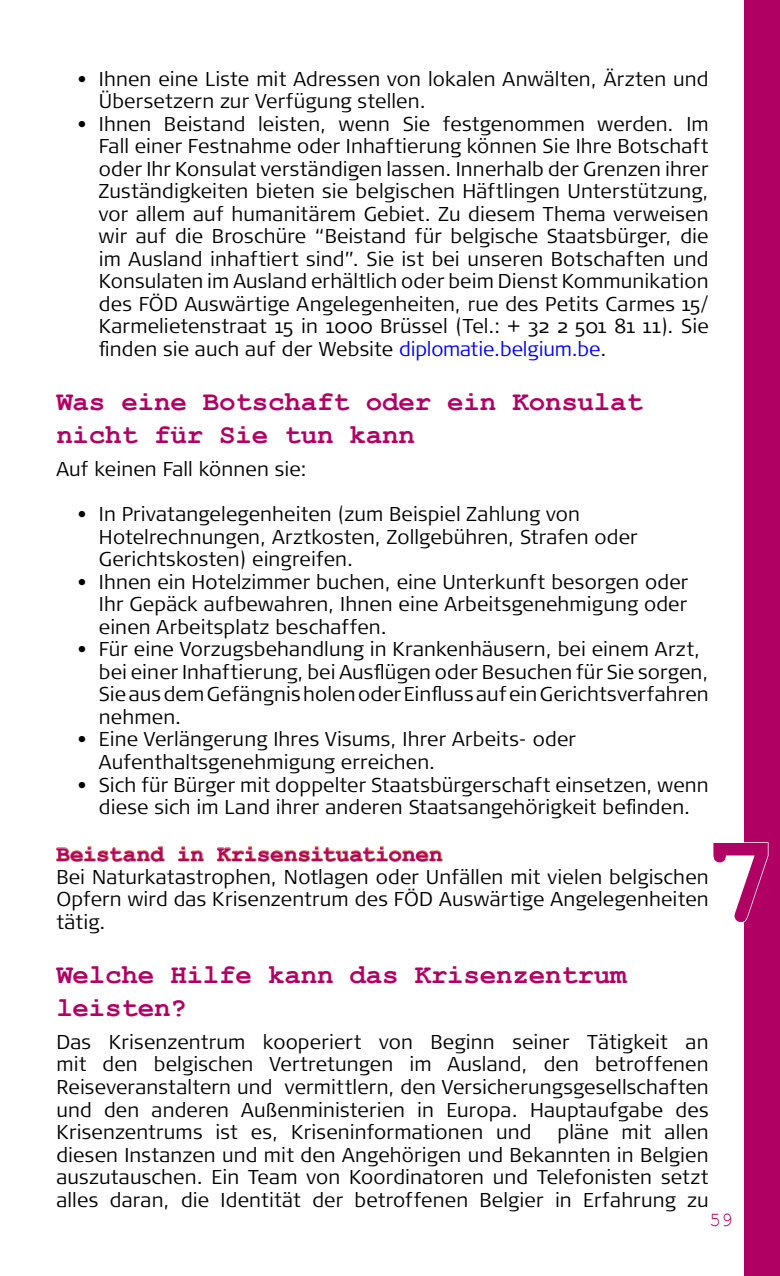
<style>
.page{position:relative;width:780px;height:1276px;background:#fff}
.page>*{position:absolute;margin:0;border:0;box-sizing:border-box;transform-origin:0 0}
.t1{font:700 125px "Courier New";color:#b10064}
.t2{font:700 27.5px/33px "Courier New";letter-spacing:-.01em;color:#b10064}
.t3{font:700 22.5px "Courier New";color:#b10064}
.t4{font:300 20px/22.5px "Signa OT";letter-spacing:.01em;color:#000;text-align:justify}
.t5{font:20px "Courier New";color:#b10064}
.s1{color:#00f}
</style>
<div class="page">
<svg style="left:56px;top:846px;width:109px;height:16px"></svg>
<svg style="left:178px;top:846px;width:26px;height:16px"></svg>
<svg style="left:217px;top:846px;width:226px;height:16px"></svg>
<div style="left:744px;top:0;width:36px;height:1276px;background:#b10064"></div>
<svg style="left:744px;top:842px;width:25px;height:80px"></svg>
<p class="t4" style="left:99px;top:68px;width:611px;text-indent:-21px">• Ihnen eine Liste mit Adressen von lokalen Anwälten, Ärzten und<br>Übersetzern zur Verfügung stellen.</p>
<p class="t4" style="left:99px;top:113px;width:611px;text-indent:-21px">• Ihnen Beistand leisten, wenn Sie festgenommen werden. Im Fall einer Festnahme oder Inhaftierung können Sie Ihre Botschaft oder Ihr Konsulat verständigen lassen. Innerhalb der Grenzen ihrer Zuständigkeiten bieten sie belgischen Häftlingen Unterstützung, vor allem auf humanitärem Gebiet. Zu diesem Thema verweisen wir auf die Broschüre “Beistand für belgische Staatsbürger, die im Ausland inhaftiert sind”. Sie ist bei unseren Botschaften und Konsulaten im Ausland erhältlich oder beim Dienst Kommunikation des FÖD Auswärtige Angelegenheiten, rue des Petits Carmes 15/ Karmelietenstraat 15 in 1000 Brüssel (Tel.: + 32 2 501 81 11). Sie finden sie auch auf der Website <span class="s1">diplomatie.belgium.be</span>.</p>
<h2 class="t2" style="left:56px;top:384px;width:588px">Was eine Botschaft oder ein Konsulat nicht für Sie tun kann</h2>
<p class="t4" style="left:56px;top:458px;width:251px">Auf keinen Fall können sie:</p>
<p class="t4" style="left:99px;top:503px;width:540px;text-align:left;text-indent:-21px">• In Privatangelegenheiten (zum Beispiel Zahlung von<br>Hotelrechnungen, Arztkosten, Zollgebühren, Strafen oder<br>Gerichtskosten) eingreifen.</p>
<p class="t4" style="left:99px;top:571px;width:591px;text-indent:-21px">• Ihnen ein Hotelzimmer buchen, eine Unterkunft besorgen oder Ihr Gepäck aufbewahren, Ihnen eine Arbeitsgenehmigung oder einen Arbeitsplatz beschaffen.</p>
<p class="t4" style="left:99px;top:638px;width:611px;text-align:left;text-indent:-21px">• Für eine Vorzugsbehandlung in Krankenhäusern, bei einem Arzt, bei einer Inhaftierung, bei Ausflügen oder Besuchen für Sie sorgen, Sie aus dem Gefängnis holen oder Einfluss auf ein Gerichtsverfahren nehmen.</p>
<p class="t4" style="left:99px;top:728px;width:478px;text-indent:-21px">• Eine Verlängerung Ihres Visums, Ihrer Arbeits- oder<br>Aufenthaltsgenehmigung erreichen.</p>
<p class="t4" style="left:78px;top:773px;width:632px;text-align:center">• Sich für Bürger mit doppelter Staatsbürgerschaft einsetzen, wenn diese sich im Land ihrer anderen Staatsangehörigkeit befinden.</p>
<p class="t3" style="left:56px;top:840px;width:388px">Beistand in Krisensituationen</p>
<p class="t4" style="left:56px;top:865px;width:653px">Bei Naturkatastrophen, Notlagen oder Unfällen mit vielen belgischen Opfern wird das Krisenzentrum des FÖD Auswärtige Angelegenheiten tätig.</p>
<h2 class="t2" style="left:56px;top:957px;width:572px">Welche Hilfe kann das Krisenzentrum leisten?</h2>
<p class="t4" style="left:56px;top:1031px;width:653px">Das Krisenzentrum kooperiert von Beginn seiner Tätigkeit an mit den belgischen Vertretungen im Ausland, den betroffenen Reiseveranstaltern und vermittlern, den Versicherungsgesellschaften und den anderen Außenministerien in Europa. Hauptaufgabe des Krisenzentrums ist es, Kriseninformationen und</p>
<h1 class="t1" style="left:704px;top:805px;width:76px">7</h1>
<p class="t4" style="left:56px;top:1121px;width:653px;text-indent:501px">pläne mit allen diesen Instanzen und mit den Angehörigen und Bekannten in Belgien auszutauschen. Ein Team von Koordinatoren und Telefonisten setzt alles daran, die Identität der betroffenen Belgier in Erfahrung zu</p>
<p class="t5" style="left:709px;top:1207px;width:25px">59</p>
</div>
